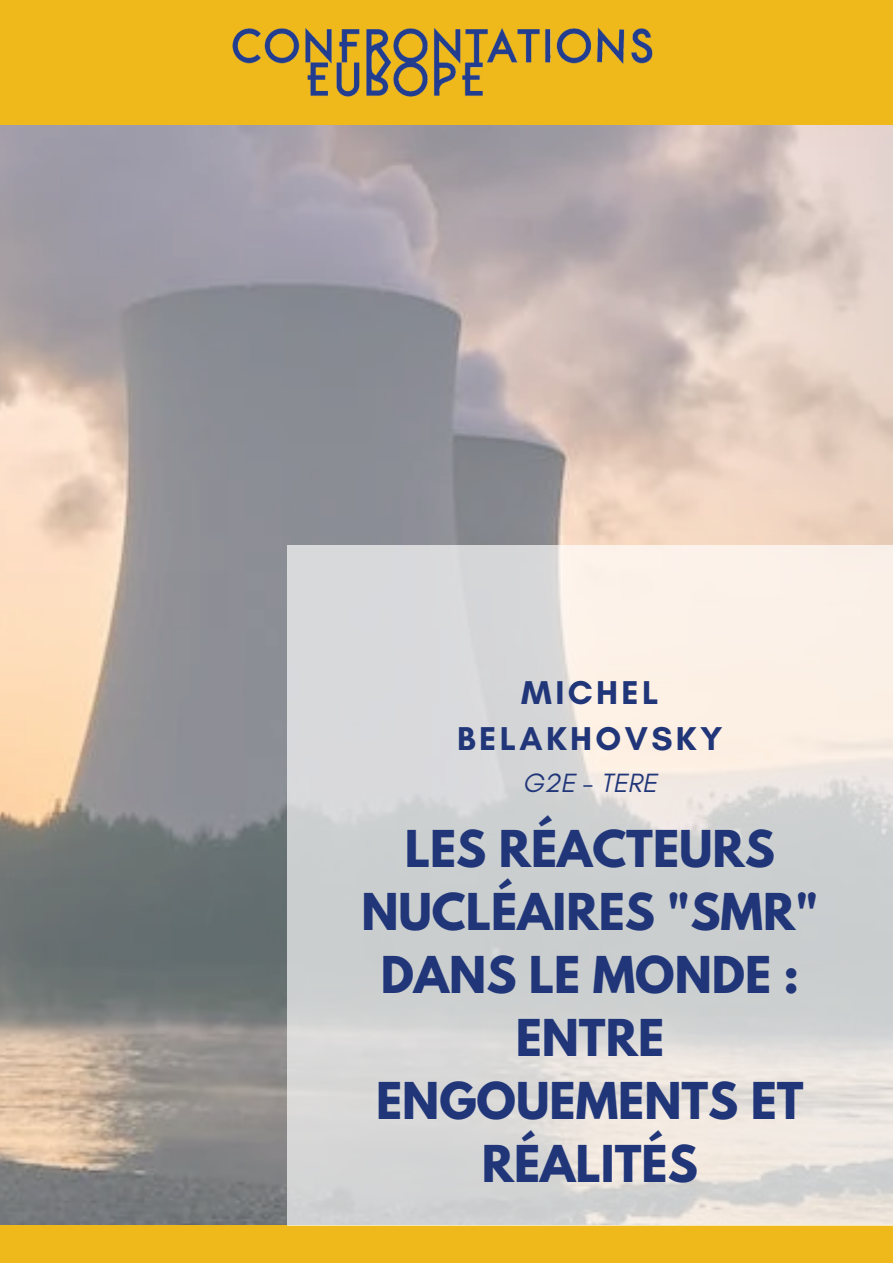
<style>
.page{position:relative;width:893px;height:1264px;background:#fff}
.page>*{position:absolute;margin:0;border:0;box-sizing:border-box;transform-origin:0 0}
.t1{font:700 45px/63px "League Spartan";color:#203679;text-align:center}
.t2{font:700 33.6px/46px "Glacial Indifference";letter-spacing:.1em;color:#203679;text-align:center}
.t3{font:italic 26.85px "Glacial Indifference";color:#203679}
</style>
<div class="page">
<img style="left:0;top:125px;width:892px;height:1100px">
<div style="left:0;top:0;width:892px;height:125px;background:#efb91c"></div>
<img style="left:206px;top:27px;width:481px;height:177px">
<div style="left:0;top:1225px;width:892px;height:37px;background:#efb91c"></div>
<svg style="left:287px;top:545px;width:605px;height:680px;background:#dcdad8"></svg>
<p class="t2" style="left:457px;top:668px;width:267px">MICHEL<br>BELAKHOVSKY</p>
<p class="t3" style="left:522px;top:766px;width:136px">G2E - TERE</p>
<p class="t1" style="left:361px;top:823px;width:458px">LES RÉACTEURS<br>NUCLÉAIRES "SMR"<br>DANS LE MONDE :<br>ENTRE<br>ENGOUEMENTS ET<br>RÉALITÉS</p>
</div>
